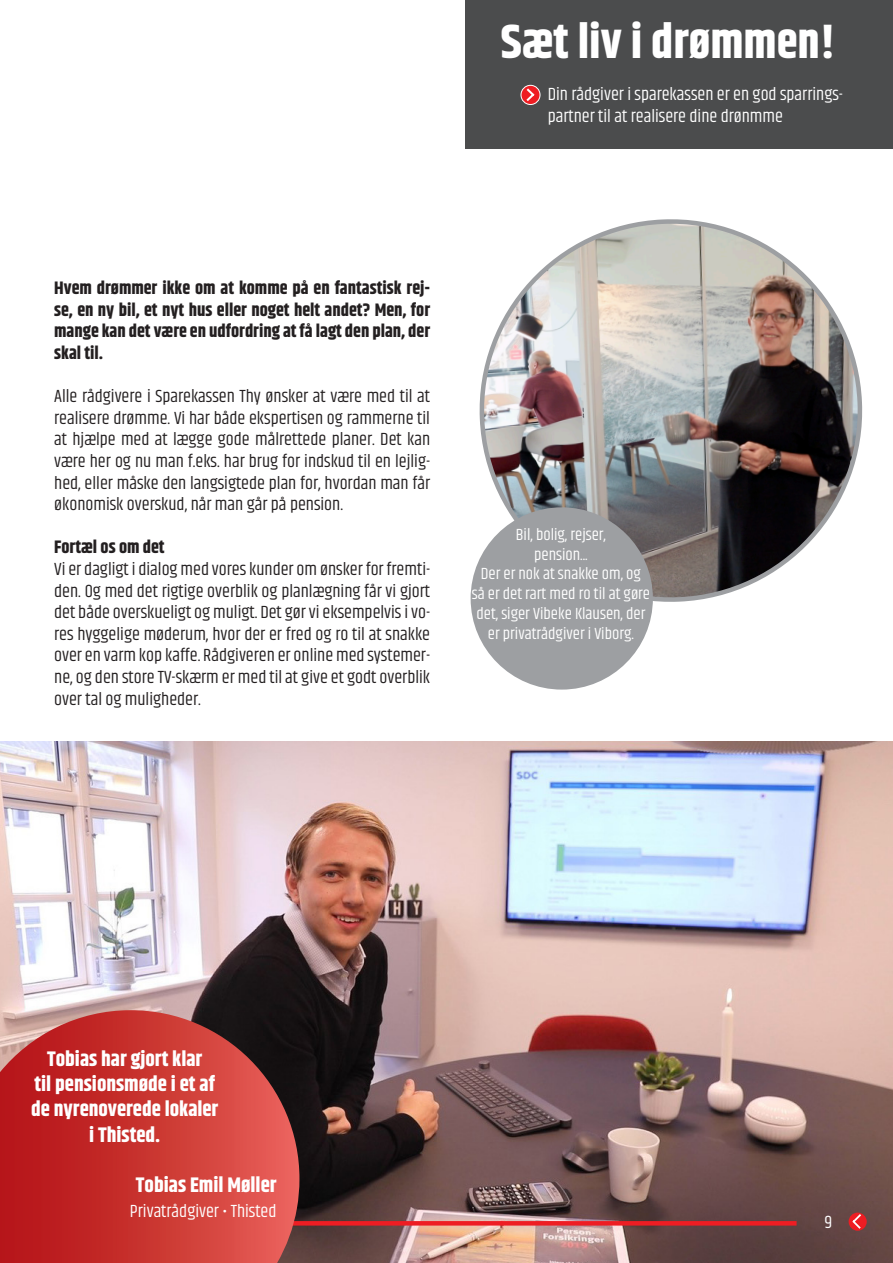
<style>
.page{position:relative;width:893px;height:1263px;background:#fff}
.page>*{position:absolute;margin:0;border:0;box-sizing:border-box;transform-origin:0 0}
.t1{font:700 48px "Khand";color:#fff}
.t2{font:700 21px "Khand";color:#fff}
.t3{font:18px/21.6px "Khand";color:#231f20;text-align:justify}
.t4{font:700 18px/21.6px "Khand";color:#231f20;text-align:justify}
.t5{font:18px/21.6px "Khand";color:#fff}
.t6{font:16.5px/19.8px "Khand";color:#fff;text-align:center}
</style>
<div class="page">
<div style="left:465px;top:0;width:428px;height:148px;background:#4b4c4d"></div>
<img style="left:0;top:741px;width:893px;height:522px">
<svg style="left:521px;top:85px;width:19px;height:20px"></svg>
<div style="left:520px;top:85px;width:20px;height:20px;border:1px solid #fff;border-radius:50%"></div>
<svg style="left:524px;top:85px;width:13px;height:19px"></svg>
<img style="left:477px;top:219px;width:386px;height:383px">
<div style="left:471px;top:507px;width:182px;height:183px;background:#9d9fa2;border-radius:50%"></div>
<svg style="left:849px;top:1212px;width:18px;height:19px"></svg>
<svg style="left:850px;top:1212px;width:13px;height:19px"></svg>
<hr style="left:82px;top:1221px;width:715px;height:4px;background:#ee1d23">
<svg style="left:0;top:1010px;width:299px;height:253px;background:#bc3734"></svg>
<p class="t1" style="left:501px;top:7px;width:336px">Sæt liv i drømmen!</p>
<p class="t5" style="left:548px;top:84px;width:297px">Din rådgiver i sparekassen er en god sparrings&shy;partner til at realisere dine drønmme</p>
<p class="t4" style="left:54px;top:278px;width:377px">Hvem drømmer ikke om at komme på en fantastisk rej&shy;se, en ny bil, et nyt hus eller noget helt andet? Men, for mange kan det være en udfordring at få lagt den plan, der skal til.</p>
<p class="t3" style="left:54px;top:386px;width:377px">Alle rådgivere i Sparekassen Thy ønsker at være med til at realisere drømme. Vi har både ekspertisen og rammerne til at hjælpe med at lægge gode målrettede planer. Det kan være her og nu man f.eks. har brug for indskud til en lejlig&shy;hed, eller måske den langsigtede plan for, hvordan man får økonomisk overskud, når man går på pension.</p>
<p class="t4" style="left:54px;top:537px;width:112px">Fortæl os om det</p>
<p class="t3" style="left:54px;top:559px;width:377px">Vi er dagligt i dialog med vores kunder om ønsker for fremti&shy;den. Og med det rigtige overblik og planlægning får vi gjort det både overskueligt og muligt. Det gør vi eksempelvis i vo&shy;res hyggelige møderum, hvor der er fred og ro til at snakke over en varm kop kaffe. Rådgiveren er online med systemer&shy;ne, og den store TV-skærm er med til at give et godt overblik over tal og muligheder.</p>
<p class="t6" style="left:516px;top:525px;width:92px">Bil, bolig, rejser,</p>
<p class="t6" style="left:534px;top:545px;width:55px">pension...</p>
<p class="t6" style="left:481px;top:565px;width:162px">Der er nok at snakke om, og</p>
<p class="t6" style="left:472px;top:585px;width:180px">så er det rart med ro til at gøre det, siger Vibeke Klausen, der er privatrådgiver i Viborg.</p>
<p class="t2" style="left:47px;top:1044px;width:157px">Tobias har gjort klar</p>
<p class="t2" style="left:35px;top:1069px;width:182px">til pensionsmøde i et af</p>
<p class="t2" style="left:31px;top:1094px;width:189px">de nyrenoverede lokaler</p>
<p class="t2" style="left:89px;top:1119px;width:73px">i Thisted.</p>
<p class="t2" style="left:136px;top:1170px;width:142px">Tobias Emil Møller</p>
<p class="t5" style="left:130px;top:1201px;width:148px">Privatrådgiver • Thisted</p>
<p class="t5" style="left:824px;top:1212px;width:9px">9</p>
</div>
